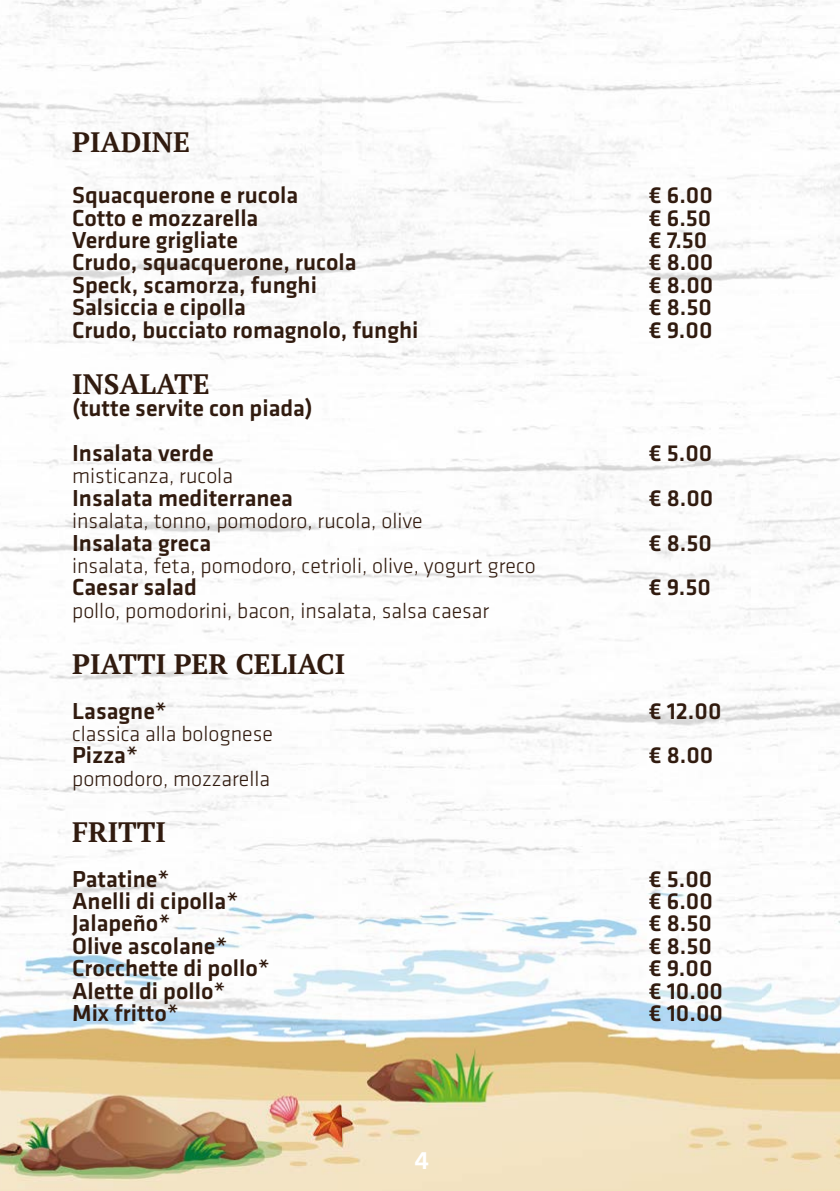
<style>
.page{position:relative;width:840px;height:1191px;background:#fff}
.page>*{position:absolute;margin:0;border:0;box-sizing:border-box;transform-origin:0 0}
.t1{font:700 28px "PT Serif";color:#311b0f}
.t2{font:500 26px "Klavika";color:#fff}
.t3{font:500 24px/44.8px "Klavika";color:#311b0f}
.t4{font:300 22px "Klavika";color:#311b0f}
</style>
<div class="page">
<img style="left:0;top:0;width:839px;height:1191px">
<p class="t1" style="left:72px;top:124px;width:119px">PIADINE</p>
<p class="t3" style="left:72px;top:173px;width:228px">Squacquerone e rucola</p>
<p class="t3" style="left:648px;top:173px;width:66px">€ 6.00</p>
<p class="t3" style="left:72px;top:196px;width:188px">Cotto e mozzarella</p>
<p class="t3" style="left:648px;top:196px;width:64px">€ 6.50</p>
<p class="t3" style="left:72px;top:218px;width:167px">Verdure grigliate</p>
<p class="t3" style="left:648px;top:218px;width:60px">€ 7.50</p>
<p class="t3" style="left:72px;top:240px;width:286px">Crudo, squacquerone, rucola</p>
<p class="t3" style="left:648px;top:240px;width:66px">€ 8.00</p>
<p class="t3" style="left:72px;top:263px;width:246px">Speck, scamorza, funghi</p>
<p class="t3" style="left:648px;top:263px;width:66px">€ 8.00</p>
<p class="t3" style="left:72px;top:285px;width:175px">Salsiccia e cipolla</p>
<p class="t3" style="left:648px;top:285px;width:65px">€ 8.50</p>
<p class="t3" style="left:72px;top:308px;width:348px">Crudo, bucciato romagnolo, funghi</p>
<p class="t3" style="left:648px;top:308px;width:65px">€ 9.00</p>
<p class="t1" style="left:72px;top:365px;width:139px">INSALATE</p>
<p class="t3" style="left:72px;top:386px;width:242px">(tutte servite con piada)<br>Insalata verde</p>
<p class="t3" style="left:648px;top:431px;width:65px">€ 5.00</p>
<p class="t4" style="left:72px;top:464px;width:162px">misticanza, rucola</p>
<p class="t3" style="left:72px;top:476px;width:222px">Insalata mediterranea</p>
<p class="t3" style="left:648px;top:476px;width:66px">€ 8.00</p>
<p class="t4" style="left:72px;top:509px;width:352px">insalata, tonno, pomodoro, rucola, olive</p>
<p class="t3" style="left:72px;top:520px;width:140px">Insalata greca</p>
<p class="t3" style="left:648px;top:520px;width:65px">€ 8.50</p>
<p class="t4" style="left:72px;top:553px;width:465px">insalata, feta, pomodoro, cetrioli, olive, yogurt greco</p>
<p class="t3" style="left:72px;top:565px;width:126px">Caesar salad</p>
<p class="t3" style="left:648px;top:565px;width:64px">€ 9.50</p>
<p class="t4" style="left:72px;top:598px;width:418px">pollo, pomodorini, bacon, insalata, salsa caesar</p>
<p class="t1" style="left:72px;top:645px;width:274px">PIATTI PER CELIACI</p>
<p class="t3" style="left:72px;top:688px;width:96px">Lasagne*</p>
<p class="t3" style="left:648px;top:688px;width:74px">€ 12.00</p>
<p class="t4" style="left:72px;top:721px;width:202px">classica alla bolognese</p>
<p class="t3" style="left:72px;top:733px;width:68px">Pizza*</p>
<p class="t3" style="left:648px;top:733px;width:66px">€ 8.00</p>
<p class="t4" style="left:72px;top:766px;width:199px">pomodoro, mozzarella</p>
<p class="t1" style="left:72px;top:813px;width:95px">FRITTI</p>
<p class="t3" style="left:72px;top:856px;width:99px">Patatine*</p>
<p class="t3" style="left:648px;top:856px;width:65px">€ 5.00</p>
<p class="t3" style="left:72px;top:879px;width:168px">Anelli di cipolla*</p>
<p class="t3" style="left:648px;top:879px;width:66px">€ 6.00</p>
<p class="t3" style="left:72px;top:901px;width:100px">Jalapeño*</p>
<p class="t3" style="left:648px;top:901px;width:65px">€ 8.50</p>
<p class="t3" style="left:72px;top:924px;width:157px">Olive ascolane*</p>
<p class="t3" style="left:648px;top:924px;width:65px">€ 8.50</p>
<p class="t3" style="left:72px;top:946px;width:199px">Crocchette di pollo*</p>
<p class="t3" style="left:648px;top:946px;width:65px">€ 9.00</p>
<p class="t3" style="left:72px;top:968px;width:155px">Alette di pollo*</p>
<p class="t3" style="left:648px;top:968px;width:76px">€ 10.00</p>
<p class="t3" style="left:72px;top:991px;width:108px">Mix fritto*</p>
<p class="t3" style="left:648px;top:991px;width:76px">€ 10.00</p>
<p class="t2" style="left:414px;top:1146px;width:16px">4</p>
</div>
